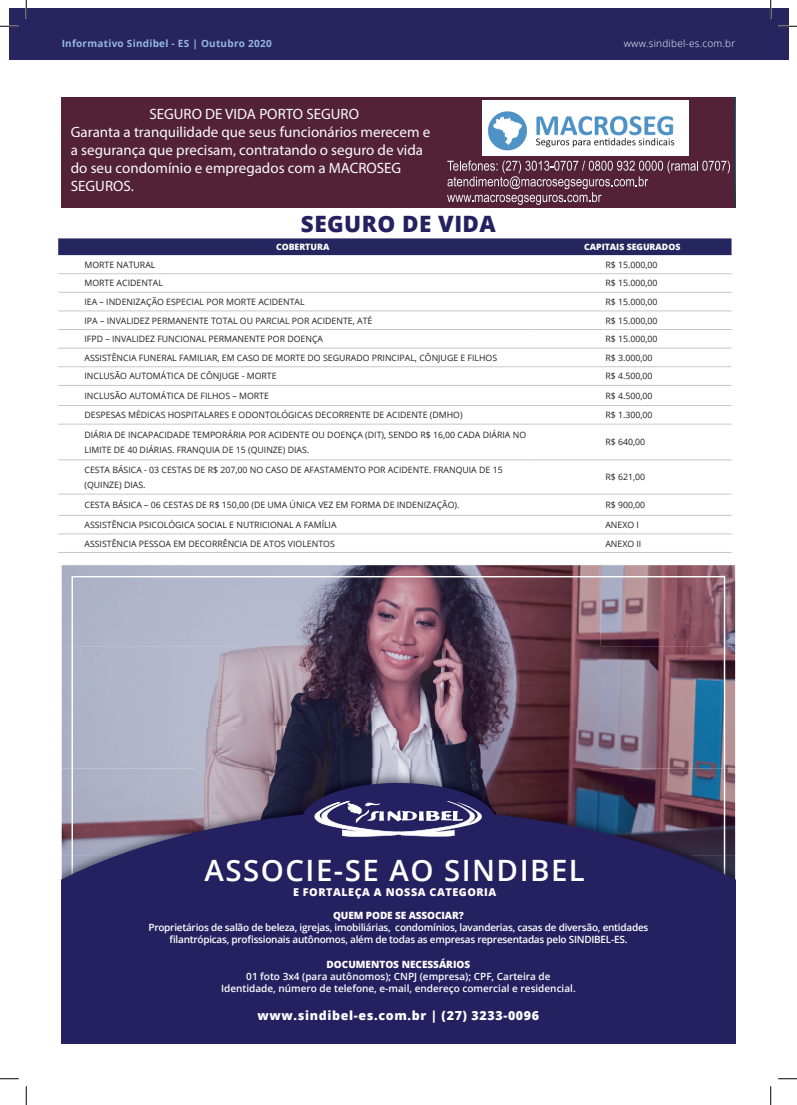
<style>
.page{position:relative;width:797px;height:1105px;background:#fff}
.page>*{position:absolute;margin:0;border:0;box-sizing:border-box;transform-origin:0 0}
.t1{font:600 29.38px "Open Sans";letter-spacing:.05em;color:#fff}
.t2{font:800 22.5px "Open Sans";letter-spacing:.02em;color:#252161}
.t3{font:15px/18px "Myriad Pro";color:#fafafb}
.t4{font:800 12.5px "Open Sans";letter-spacing:.05em;color:#fff}
.t5{font:800 10.75px "Open Sans";letter-spacing:.05em;color:#fff}
.t6{font:600 10px/12px "Open Sans";letter-spacing:-.025em;color:#fff;text-align:center}
.t7{font:600 10px/12px "Open Sans";color:#fff;text-align:center}
.t8{font:800 10px "Open Sans";color:#fff}
.t9{font:700 10px "Open Sans";letter-spacing:.025em;color:#95b7e0}
.t10{font:300 10px "Open Sans";letter-spacing:.025em;color:#fff}
.t11{font:8.75px/15px "Open Sans";color:#231f20}
.t12{font:800 8.75px "Open Sans";color:#fff}
</style>
<div class="page">
<div style="left:9px;top:9px;width:779px;height:51px;background:#272460"></div>
<img style="left:62px;top:565px;width:673px;height:245px">
<svg style="left:72px;top:576px;width:653px;height:234px;background:#837386"></svg>
<div style="left:72px;top:769px;width:43px;height:41px;background:#acb0c5"></div>
<img style="left:681px;top:769px;width:44px;height:41px">
<svg style="left:62px;top:810px;width:673px;height:233px;background:#2b2662"></svg>
<div style="left:301px;top:783px;width:194px;height:76px;background:#252161;border-radius:50%"></div>
<svg style="left:301px;top:801px;width:194px;height:37px"></svg>
<div style="left:62px;top:97px;width:673px;height:110px;background:#532237"></div>
<svg style="left:447px;top:161px;width:283px;height:44px"></svg>
<img style="left:482px;top:100px;width:206px;height:55px">
<div style="left:58px;top:238px;width:673px;height:17px;background:#252560"></div>
<hr style="left:58px;top:273px;width:475px;height:1px;background:#c7c8ca">
<hr style="left:58px;top:292px;width:475px;height:1px;background:#c7c8ca">
<hr style="left:58px;top:311px;width:475px;height:1px;background:#c7c8ca">
<hr style="left:58px;top:329px;width:475px;height:1px;background:#c7c8ca">
<hr style="left:58px;top:348px;width:475px;height:1px;background:#c7c8ca">
<hr style="left:58px;top:366px;width:475px;height:1px;background:#c7c8ca">
<hr style="left:58px;top:385px;width:475px;height:1px;background:#c7c8ca">
<hr style="left:58px;top:405px;width:475px;height:1px;background:#c7c8ca">
<hr style="left:58px;top:424px;width:475px;height:1px;background:#c7c8ca">
<hr style="left:533px;top:273px;width:198px;height:1px;background:#c7c8ca">
<hr style="left:533px;top:292px;width:198px;height:1px;background:#c7c8ca">
<hr style="left:533px;top:311px;width:198px;height:1px;background:#c7c8ca">
<hr style="left:533px;top:329px;width:198px;height:1px;background:#c7c8ca">
<hr style="left:533px;top:348px;width:198px;height:1px;background:#c7c8ca">
<hr style="left:533px;top:366px;width:198px;height:1px;background:#c7c8ca">
<hr style="left:533px;top:385px;width:198px;height:1px;background:#c7c8ca">
<hr style="left:533px;top:405px;width:198px;height:1px;background:#c7c8ca">
<hr style="left:533px;top:424px;width:198px;height:1px;background:#c7c8ca">
<hr style="left:58px;top:459px;width:475px;height:1px;background:#c7c8ca">
<hr style="left:533px;top:459px;width:198px;height:1px;background:#c7c8ca">
<hr style="left:58px;top:494px;width:475px;height:1px;background:#c7c8ca">
<hr style="left:533px;top:494px;width:198px;height:1px;background:#c7c8ca">
<hr style="left:58px;top:515px;width:475px;height:1px;background:#c7c8ca">
<hr style="left:58px;top:534px;width:475px;height:1px;background:#c7c8ca">
<hr style="left:58px;top:552px;width:475px;height:1px;background:#c7c8ca">
<hr style="left:533px;top:515px;width:198px;height:1px;background:#c7c8ca">
<hr style="left:533px;top:534px;width:198px;height:1px;background:#c7c8ca">
<hr style="left:533px;top:552px;width:198px;height:1px;background:#c7c8ca">
<svg style="left:0;top:25px;width:19px;height:2px"></svg>
<svg style="left:778px;top:25px;width:19px;height:2px"></svg>
<svg style="left:0;top:1078px;width:19px;height:1px"></svg>
<svg style="left:778px;top:1078px;width:19px;height:1px"></svg>
<svg style="left:25px;top:0;width:2px;height:19px"></svg>
<svg style="left:25px;top:1086px;width:2px;height:19px"></svg>
<svg style="left:770px;top:0;width:1px;height:19px"></svg>
<svg style="left:770px;top:1086px;width:1px;height:19px"></svg>
<p class="t9" style="left:62px;top:36px;width:211px">Informativo Sindibel - ES | Outubro 2020</p>
<p class="t10" style="left:623px;top:37px;width:113px">www.sindibel-es.com.br</p>
<h3 class="t3" style="left:71px;top:105px;width:361px;text-indent:79px">SEGURO DE VIDA PORTO SEGURO<br>Garanta a tranquilidade que seus funcionários merecem e a segurança que precisam, contratando o seguro de vida do seu condomínio e empregados com a MACROSEG SEGUROS.</h3>
<h2 class="t2" style="left:301px;top:207px;width:196px">SEGURO DE VIDA</h2>
<p class="t12" style="left:276px;top:240px;width:55px">COBERTURA</p>
<p class="t12" style="left:584px;top:240px;width:98px">CAPITAIS SEGURADOS</p>
<p class="t11" style="left:84px;top:257px;width:72px">MORTE NATURAL</p>
<p class="t11" style="left:605px;top:257px;width:54px">R$ 15.000,00</p>
<p class="t11" style="left:84px;top:275px;width:80px">MORTE ACIDENTAL</p>
<p class="t11" style="left:605px;top:275px;width:54px">R$ 15.000,00</p>
<p class="t11" style="left:84px;top:294px;width:222px">IEA – INDENIZAÇÃO ESPECIAL POR MORTE ACIDENTAL</p>
<p class="t11" style="left:605px;top:294px;width:54px">R$ 15.000,00</p>
<p class="t11" style="left:84px;top:313px;width:289px">IPA – INVALIDEZ PERMANENTE TOTAL OU PARCIAL POR ACIDENTE, ATÉ</p>
<p class="t11" style="left:605px;top:313px;width:54px">R$ 15.000,00</p>
<p class="t11" style="left:84px;top:331px;width:240px">IFPD – INVALIDEZ FUNCIONAL PERMANENTE POR DOENÇA</p>
<p class="t11" style="left:605px;top:331px;width:54px">R$ 15.000,00</p>
<p class="t11" style="left:84px;top:350px;width:414px">ASSISTÊNCIA FUNERAL FAMILIAR, EM CASO DE MORTE DO SEGURADO PRINCIPAL, CÔNJUGE E FILHOS</p>
<p class="t11" style="left:605px;top:350px;width:49px">R$ 3.000,00</p>
<p class="t11" style="left:84px;top:368px;width:194px">INCLUSÃO AUTOMÁTICA DE CÔNJUGE - MORTE</p>
<p class="t11" style="left:605px;top:368px;width:49px">R$ 4.500,00</p>
<p class="t11" style="left:84px;top:388px;width:186px">INCLUSÃO AUTOMÁTICA DE FILHOS – MORTE</p>
<p class="t11" style="left:605px;top:388px;width:49px">R$ 4.500,00</p>
<p class="t11" style="left:84px;top:407px;width:380px">DESPESAS MÉDICAS HOSPITALARES E ODONTOLÓGICAS DECORRENTE DE ACIDENTE (DMHO)</p>
<p class="t11" style="left:605px;top:407px;width:49px">R$ 1.300,00</p>
<p class="t11" style="left:84px;top:427px;width:443px">DIÁRIA DE INCAPACIDADE TEMPORÁRIA POR ACIDENTE OU DOENÇA (DIT), SENDO R$ 16,00 CADA DIÁRIA NO<br>LIMITE DE 40 DIÁRIAS. FRANQUIA DE 15 (QUINZE) DIAS.</p>
<p class="t11" style="left:605px;top:434px;width:41px">R$ 640,00</p>
<p class="t11" style="left:84px;top:462px;width:419px">CESTA BÁSICA - 03 CESTAS DE R$ 207,00 NO CASO DE AFASTAMENTO POR ACIDENTE. FRANQUIA DE 15 (QUINZE) DIAS.</p>
<p class="t11" style="left:605px;top:469px;width:41px">R$ 621,00</p>
<p class="t11" style="left:84px;top:497px;width:376px">CESTA BÁSICA – 06 CESTAS DE R$ 150,00 (DE UMA ÚNICA VEZ EM FORMA DE INDENIZAÇÃO).</p>
<p class="t11" style="left:605px;top:497px;width:41px">R$ 900,00</p>
<p class="t11" style="left:84px;top:517px;width:254px">ASSISTÊNCIA PSICOLÓGICA SOCIAL E NUTRICIONAL A FAMÍLIA</p>
<p class="t11" style="left:605px;top:517px;width:35px">ANEXO I</p>
<p class="t11" style="left:84px;top:536px;width:252px">ASSISTÊNCIA PESSOA EM DECORRÊNCIA DE ATOS VIOLENTOS</p>
<p class="t11" style="left:605px;top:536px;width:38px">ANEXO II</p>
<h1 class="t1" style="left:205px;top:850px;width:381px">ASSOCIE-SE AO SINDIBEL</h1>
<p class="t5" style="left:293px;top:884px;width:205px">E FORTALEÇA A NOSSA CATEGORIA</p>
<p class="t8" style="left:333px;top:908px;width:132px">QUEM PODE SE ASSOCIAR?</p>
<p class="t6" style="left:148px;top:921px;width:501px">Proprietários de salão de beleza, igrejas, imobiliárias, condomínios, lavanderias, casas de diversão, entidades filantrópicas, profissionais autônomos, além de todas as empresas representadas pelo SINDIBEL-ES.</p>
<p class="t8" style="left:326px;top:957px;width:145px">DOCUMENTOS NECESSÁRIOS</p>
<p class="t7" style="left:221px;top:970px;width:356px">01 foto 3x4 (para autônomos); CNPJ (empresa); CPF, Carteira de<br>Identidade, número de telefone, e-mail, endereço comercial e residencial.</p>
<h3 class="t4" style="left:258px;top:1005px;width:283px">www.sindibel-es.com.br | (27) 3233-0096</h3>
</div>
